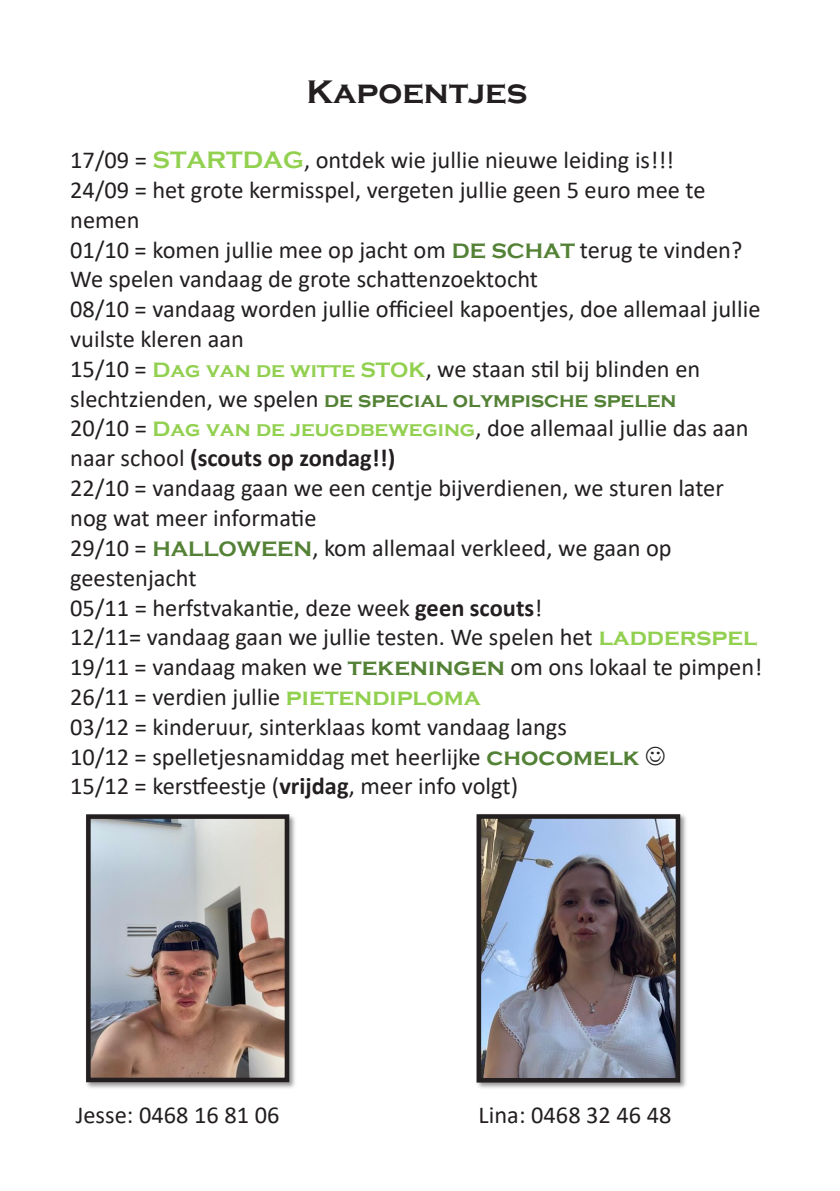
<style>
.page{position:relative;width:840px;height:1191px;background:#fff}
.page>*{position:absolute;margin:0;border:0;box-sizing:border-box;transform-origin:0 0}
.t1{font:700 33.6px "Copperplate Gothic";color:#231f20}
.t2{font:24.4px/29.8px "Calibri";color:#231f20}
.t3{font:700 21.4px "Copperplate Gothic";color:#538135}
.s1{font-family:"Copperplate Gothic";font-weight:700;color:#92d050}
.s2{font-family:"Copperplate Gothic";font-weight:700;font-size:21.4px;color:#538135}
.s3{font-family:"Copperplate Gothic";font-weight:700;font-size:21.4px;color:#92d050}
.s4{font-family:"Calibri";font-weight:400;font-size:24.4px;color:#231f20}
.s5{font-weight:700}
.s6{font-family:"Copperplate Gothic";font-weight:700;color:#538135}
</style>
<div class="page">
<img style="left:86px;top:814px;width:209px;height:274px">
<img style="left:92px;top:820px;width:191px;height:256px">
<div style="left:86px;top:814px;width:203px;height:268px;border:5px solid #231f20"></div>
<img style="left:476px;top:814px;width:210px;height:274px">
<img style="left:482px;top:820px;width:191px;height:256px">
<div style="left:476px;top:814px;width:203px;height:268px;border:5px solid #231f20"></div>
<p class="t1" style="left:306px;top:74px;width:222px">Kapoentjes</p>
<p class="t2" style="left:70px;top:144px;width:691px">17/09 = <span class="s1">STARTDAG</span>, ontdek wie jullie nieuwe leiding is!!!<br>24/09 = het grote kermisspel, vergeten jullie geen 5 euro mee te nemen<br>01/10 = komen jullie mee op jacht om <span class="s2">DE SCHAT</span> terug te vinden?<br>We spelen vandaag de grote schattenzoektocht<br>08/10 = vandaag worden jullie officieel kapoentjes, doe allemaal jullie vuilste kleren aan<br>15/10 = <span class="s3">Dag van de witte STOK</span>, we staan stil bij blinden en</p>
<p class="t3" style="left:70px;top:388px;width:607px"><span class="s4">slechtzienden, we spelen</span> de special olympische spelen</p>
<p class="t2" style="left:70px;top:413px;width:693px">20/10 = <span class="s3">Dag van de jeugdbeweging</span>, doe allemaal jullie das aan naar school <span class="s5">(scouts op zondag!!)<br></span>22/10 = vandaag gaan we een centje bijverdienen, we sturen later nog wat meer informatie<br>29/10 = <span class="s2">HALLOWEEN</span>, kom allemaal verkleed, we gaan op geestenjacht<br>05/11 = herfstvakantie, deze week <span class="s5">geen scouts</span>!<br>12/11= vandaag gaan we jullie testen. We spelen het <span class="s1">ladderspel </span>19/11 = vandaag maken we <span class="s6">tekeningen</span> om ons lokaal te pimpen!<br>26/11 = verdien jullie <span class="s1">pietendiploma<br></span>03/12 = kinderuur, sinterklaas komt vandaag langs<br>10/12 = spelletjesnamiddag met heerlijke <span class="s6">chocomelk</span> ☺<br>15/12 = kerstfeestje (<span class="s5">vrijdag</span>, meer info volgt)</p>
<p class="t2" style="left:76px;top:1099px;width:205px">Jesse: 0468 16 81 06</p>
<p class="t2" style="left:478px;top:1099px;width:194px">Lina: 0468 32 46 48</p>
</div>
